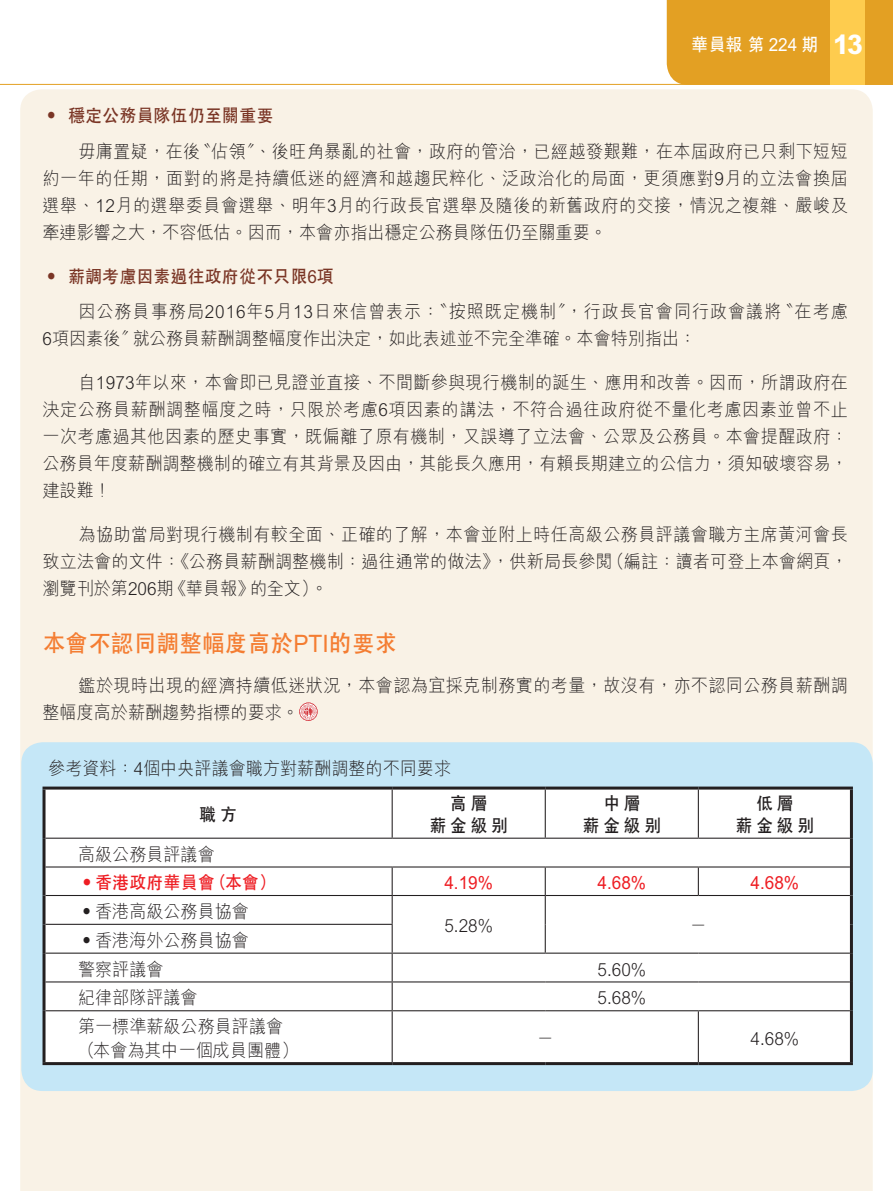
<style>
.page{position:relative;width:893px;height:1191px;background:#fff}
.page>*{position:absolute;margin:0;border:0;box-sizing:border-box;transform-origin:0 0}
.t1{font:700 24px "C Hei 2";color:#f47d32;scale:.95 1}
.t2{font:300 18px/27px "M Hei";color:#231f20;text-align:justify;scale:.95 1}
.t3{font:300 18px/27px "M Hei";letter-spacing:.055em;color:#231f20;scale:.95 1}
.t4{font:300 18px/27px "M Hei";letter-spacing:.025em;color:#231f20;scale:.95 1}
.t5{font:700 18px "C Hei 2";color:#7a3525;scale:.95 1}
.t6{font:700 18px "C Hei 2";color:#ee1d23;scale:.95 1}
.t7{font:700 18px/21.6px "C Hei 2";letter-spacing:.2em;color:#231f20;text-align:center;scale:.95 1}
.t8{font:700 18px "C Hei 2";color:#fff;scale:.95 1}
.s1{font-family:"M Hei";font-weight:800;font-size:27px}
</style>
<div class="page">
<div style="left:20px;top:89px;width:853px;height:1102px;background:#f9f2e6"></div>
<div style="left:667px;top:0;width:226px;height:84px;background:#e3a023"></div>
<hr style="left:0;top:84px;width:893px;height:1px;background:#e3a023">
<div style="left:830px;top:0;width:35px;height:85px;background:#fecc4e"></div>
<div style="left:21px;top:742px;width:852px;height:349px;background:#c5e7f7;border-radius:21px"></div>
<svg style="left:299px;top:702px;width:19px;height:19px"></svg>
<div style="left:46px;top:789px;width:804px;height:273px;background:#fff"></div>
<hr style="left:392px;top:789px;width:1px;height:48px;background:#231f20">
<hr style="left:545px;top:789px;width:1px;height:48px;background:#231f20">
<hr style="left:698px;top:789px;width:1px;height:48px;background:#231f20">
<hr style="left:46px;top:837px;width:346px;height:1px;background:#231f20">
<hr style="left:392px;top:837px;width:153px;height:1px;background:#231f20">
<hr style="left:545px;top:837px;width:153px;height:1px;background:#231f20">
<hr style="left:698px;top:837px;width:152px;height:1px;background:#231f20">
<hr style="left:46px;top:866px;width:346px;height:1px;background:#231f20">
<hr style="left:392px;top:866px;width:153px;height:1px;background:#231f20">
<hr style="left:545px;top:866px;width:153px;height:1px;background:#231f20">
<hr style="left:698px;top:866px;width:152px;height:1px;background:#231f20">
<svg style="left:698px;top:867px;width:1px;height:28px"></svg>
<hr style="left:46px;top:895px;width:346px;height:1px;background:#231f20">
<hr style="left:392px;top:895px;width:153px;height:1px;background:#231f20">
<hr style="left:545px;top:895px;width:153px;height:1px;background:#231f20">
<hr style="left:698px;top:895px;width:152px;height:1px;background:#231f20">
<hr style="left:46px;top:923px;width:347px;height:2px;background:#231f20">
<svg style="left:545px;top:867px;width:1px;height:85px"></svg>
<hr style="left:46px;top:952px;width:346px;height:1px;background:#231f20">
<hr style="left:392px;top:952px;width:153px;height:1px;background:#231f20">
<hr style="left:545px;top:952px;width:153px;height:1px;background:#231f20">
<hr style="left:698px;top:952px;width:152px;height:1px;background:#231f20">
<hr style="left:46px;top:981px;width:346px;height:1px;background:#231f20">
<hr style="left:392px;top:981px;width:153px;height:1px;background:#231f20">
<svg style="left:392px;top:867px;width:1px;height:143px"></svg>
<hr style="left:545px;top:981px;width:153px;height:1px;background:#231f20">
<hr style="left:698px;top:981px;width:152px;height:1px;background:#231f20">
<hr style="left:46px;top:1010px;width:346px;height:1px;background:#231f20">
<hr style="left:392px;top:1010px;width:153px;height:1px;background:#231f20">
<hr style="left:392px;top:1011px;width:1px;height:51px;background:#231f20">
<hr style="left:545px;top:1010px;width:153px;height:1px;background:#231f20">
<hr style="left:698px;top:1010px;width:152px;height:1px;background:#231f20">
<hr style="left:698px;top:1011px;width:1px;height:51px;background:#231f20">
<hr style="left:43px;top:786px;width:349px;height:3px;background:#231f20">
<hr style="left:43px;top:789px;width:3px;height:49px;background:#231f20">
<hr style="left:392px;top:786px;width:153px;height:3px;background:#231f20">
<hr style="left:545px;top:786px;width:153px;height:3px;background:#231f20">
<hr style="left:698px;top:786px;width:155px;height:3px;background:#231f20">
<hr style="left:850px;top:789px;width:3px;height:49px;background:#231f20">
<hr style="left:43px;top:838px;width:3px;height:29px;background:#231f20">
<hr style="left:850px;top:838px;width:3px;height:29px;background:#231f20">
<hr style="left:43px;top:867px;width:3px;height:28px;background:#231f20">
<hr style="left:850px;top:867px;width:3px;height:28px;background:#231f20">
<hr style="left:43px;top:895px;width:3px;height:29px;background:#231f20">
<hr style="left:850px;top:895px;width:3px;height:29px;background:#231f20">
<hr style="left:850px;top:924px;width:3px;height:29px;background:#231f20">
<hr style="left:43px;top:924px;width:3px;height:29px;background:#231f20">
<hr style="left:43px;top:953px;width:3px;height:29px;background:#231f20">
<hr style="left:850px;top:953px;width:3px;height:29px;background:#231f20">
<hr style="left:43px;top:982px;width:3px;height:28px;background:#231f20">
<hr style="left:850px;top:982px;width:3px;height:28px;background:#231f20">
<hr style="left:43px;top:1010px;width:3px;height:52px;background:#231f20">
<hr style="left:850px;top:1010px;width:3px;height:52px;background:#231f20">
<hr style="left:43px;top:1062px;width:349px;height:3px;background:#231f20">
<hr style="left:392px;top:1062px;width:153px;height:3px;background:#231f20">
<hr style="left:545px;top:1062px;width:153px;height:3px;background:#231f20">
<hr style="left:698px;top:1062px;width:155px;height:3px;background:#231f20">
<p class="t8" style="left:691px;top:35px;width:182px">華員報 第 224 期 <span class="s1">13</span></p>
<p class="t5" style="left:43px;top:106px;width:244px">· 穩定公務員隊伍仍至關重要</p>
<p class="t2" style="left:43px;top:138px;width:849px;text-indent:36px">毋庸置疑，在後〝佔領〞、後旺角暴亂的社會，政府的管治，已經越發艱難，在本屆政府已只剩下短短約一年的任期，面對的將是持續低迷的經濟和越趨民粹化、泛政治化的局面，更須應對9月的立法會換屆選舉、12月的選舉委員會選舉、明年3月的行政長官選舉及隨後的新舊政府的交接，情況之複雜、嚴峻及牽連影響之大，不容低估。因而，本會亦指出穩定公務員隊伍仍至關重要。</p>
<p class="t5" style="left:43px;top:266px;width:308px">· 薪調考慮因素過往政府從不只限6項</p>
<p class="t3" style="left:43px;top:299px;width:849px;text-indent:36px">因公務員事務局2016年5月13日來信曾表示：〝按照既定機制〞，行政長官會同行政會議將〝在考慮<br>6項因素後〞就公務員薪酬調整幅度作出決定，如此表述並不完全準確。本會特別指出：</p>
<p class="t2" style="left:43px;top:370px;width:849px;text-indent:36px">自1973年以來，本會即已見證並直接、不間斷參與現行機制的誕生、應用和改善。因而，所謂政府在決定公務員薪酬調整幅度之時，只限於考慮6項因素的講法，不符合過往政府從不量化考慮因素並曾不止一次考慮過其他因素的歷史事實，既偏離了原有機制，又誤導了立法會、公眾及公務員。本會提醒政府：公務員年度薪酬調整機制的確立有其背景及因由，其能長久應用，有賴長期建立的公信力，須知破壞容易，建設難！</p>
<p class="t2" style="left:43px;top:522px;width:849px;text-indent:36px">為協助當局對現行機制有較全面、正確的了解，本會並附上時任高級公務員評議會職方主席黃河會長致立法會的文件：《公務員薪酬調整機制：過往通常的做法》，供新局長參閱（編註：讀者可登上本會網頁，瀏覽刊於第206期《華員報》的全文）。</p>
<h1 class="t1" style="left:43px;top:630px;width:375px">本會不認同調整幅度高於PTI的要求</h1>
<p class="t4" style="left:43px;top:672px;width:849px;text-indent:36px">鑑於現時出現的經濟持續低迷狀況，本會認為宜採克制務實的考量，故沒有，亦不認同公務員薪酬調整幅度高於薪酬趨勢指標的要求。</p>
<p class="t2" style="left:48px;top:756px;width:426px">參考資料：4個中央評議會職方對薪酬調整的不同要求</p>
<p class="t7" style="left:199px;top:804px;width:41px">職方</p>
<p class="t7" style="left:429px;top:793px;width:84px">高層<br>薪金級別</p>
<p class="t7" style="left:582px;top:793px;width:84px">中層<br>薪金級別</p>
<p class="t7" style="left:735px;top:793px;width:84px">低層<br>薪金級別</p>
<p class="t2" style="left:78px;top:841px;width:145px">高級公務員評議會</p>
<p class="t6" style="left:78px;top:873px;width:210px">·香港政府華員會（本會）</p>
<p class="t6" style="left:444px;top:873px;width:53px">4.19%</p>
<p class="t6" style="left:598px;top:873px;width:53px">4.68%</p>
<p class="t6" style="left:751px;top:873px;width:53px">4.68%</p>
<p class="t2" style="left:78px;top:898px;width:182px">·香港高級公務員協會</p>
<p class="t2" style="left:444px;top:913px;width:53px">5.28%</p>
<p class="t2" style="left:690px;top:913px;width:19px">－</p>
<p class="t2" style="left:78px;top:926px;width:182px;line-height:28.8px">·香港海外公務員協會警察評議會</p>
<p class="t2" style="left:598px;top:956px;width:53px">5.60%</p>
<p class="t2" style="left:78px;top:985px;width:128px">紀律部隊評議會</p>
<p class="t2" style="left:598px;top:985px;width:53px">5.68%</p>
<p class="t2" style="left:78px;top:1015px;width:234px;line-height:24px">第一標準薪級公務員評議會（本會為其中一個成員團體）</p>
<p class="t2" style="left:537px;top:1025px;width:19px">－</p>
<p class="t2" style="left:751px;top:1025px;width:53px">4.68%</p>
</div>
